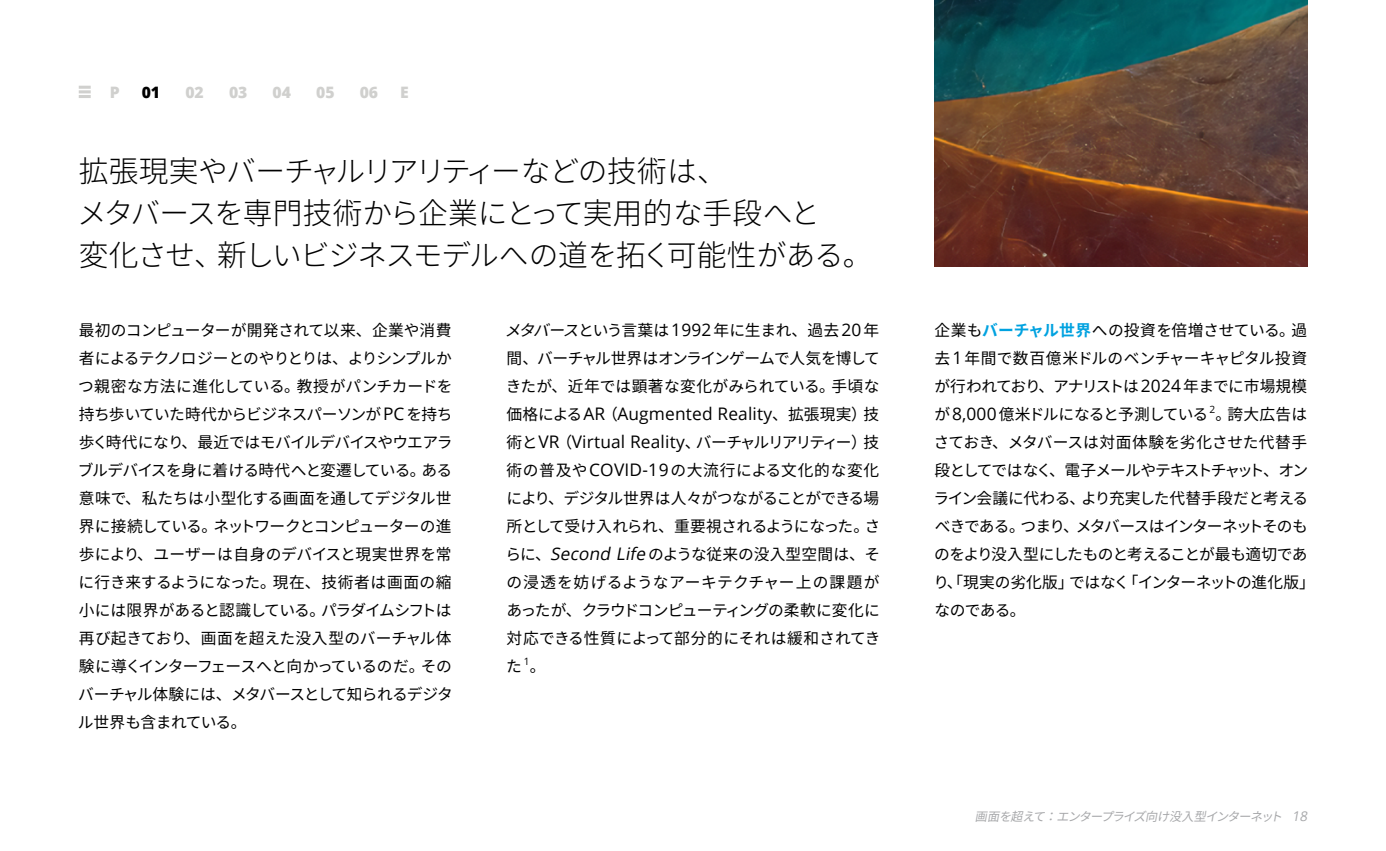
<style>
.page{position:relative;width:1386px;height:851px;background:#fff}
.page>*{position:absolute;margin:0;border:0;box-sizing:border-box;transform-origin:0 0}
.t1{font:300 29.75px/42px "Noto Sans JP";letter-spacing:-.035em;color:#000}
.t2{font:17.32px "Open Sans";letter-spacing:.01em;color:#000}
.t3{font:15.75px/28px "Noto Sans JP";letter-spacing:-.035em;color:#000;text-align:justify}
.t4{font:800 15.75px "Open Sans";letter-spacing:-.01em;color:#d0d0ce}
.t5{font:800 15.75px "Open Sans";color:#000}
.t6{font:italic 12.25px "Noto Sans JP";color:#a7a8aa}
.t7{font:10.15px "Open Sans";color:#000}
.s1{font-family:"Open Sans";font-size:17.32px}
.s2{font-style:italic}
.s3{font-family:"Noto Sans JP";font-size:15.75px}
.s4{font-family:"Open Sans";font-style:italic;font-size:17.32px}
.s5{font-weight:700;color:#00a2e0}
.s6{font-family:"Open Sans";font-size:13.47px}
</style>
<div class="page">
<img style="left:934px;top:0;width:373px;height:266px">
<svg style="left:79px;top:86px;width:12px;height:12px"></svg>
<p class="t4" style="left:110px;top:80px;width:11px">P</p>
<p class="t5" style="left:142px;top:80px;width:20px">01</p>
<p class="t4" style="left:185px;top:80px;width:20px">02</p>
<p class="t4" style="left:229px;top:80px;width:20px">03</p>
<p class="t4" style="left:273px;top:80px;width:20px">04</p>
<p class="t4" style="left:316px;top:80px;width:20px">05</p>
<p class="t4" style="left:360px;top:80px;width:20px">06</p>
<p class="t4" style="left:400px;top:80px;width:10px">E</p>
<h1 class="t1" style="left:77px;top:151px;width:797px">拡張現実やバーチャルリアリティーなどの技術は、<br>メタバースを専門技術から企業にとって実用的な手段へと<br>変化させ、新しいビジネスモデルへの道を拓く可能性がある。</h1>
<p class="t3" style="left:78px;top:317px;width:376px">最初のコンピューターが開発されて以来、企業や消費者によるテクノロジーとのやりとりは、よりシンプルかつ親密な方法に進化している。教授がパンチカードを持ち歩いていた時代からビジネスパーソンが<span class="s1">PC</span> を持ち歩く時代になり、最近ではモバイルデバイスやウエアラブルデバイスを身に着ける時代へと変遷している。ある意味で、私たちは小型化する画面を通してデジタル世界に接続している。ネットワークとコンピューターの進歩により、ユーザーは自身のデバイスと現実世界を常に行き来するようになった。現在、技術者は画面の縮小には限界があると認識している。パラダイムシフトは再び起きており、画面を超えた没入型のバーチャル体験に導くインターフェースへと向かっているのだ。そのバーチャル体験には、メタバースとして知られるデジタル世界も含まれている。</p>
<p class="t3" style="left:505px;top:317px;width:377px"><span class="s2">メタバース</span>という言葉は<span class="s1">1992</span>年に生まれ、過去<span class="s1">20</span>年間、バーチャル世界はオンラインゲームで人気を博してきたが、近年では顕著な変化がみられている。手頃な</p>
<p class="t2" style="left:507px;top:402px;width:374px"><span class="s3">価格による</span>AR<span class="s3">（</span>Augmented Reality<span class="s3">、拡張現実）技</span></p>
<p class="t3" style="left:505px;top:429px;width:377px">術と<span class="s1">VR</span>（<span class="s1">Virtual Reality</span>、バーチャルリアリティー）技術の普及や<span class="s1">COVID-19</span>の大流行による文化的な変化により、デジタル世界は人々がつながることができる場所として受け入れられ、重要視されるようになった。さらに、<span class="s4">Second Life</span>のような従来の没入型空間は、その浸透を妨げるようなアーキテクチャー上の課題があったが、クラウドコンピューティングの柔軟に変化に対応できる性質によって部分的にそれは緩和されてきた</p>
<p class="t7" style="left:524px;top:654px;width:7px">1</p>
<p class="t3" style="left:530px;top:653px;width:17px">。</p>
<p class="t3" style="left:934px;top:317px;width:374px">企業も<span class="s5">バーチャル世界</span>への投資を倍増させている。過去<span class="s1">1</span>年間で数百億米ドルのベンチャーキャピタル投資が行われており、アナリストは <span class="s1">2024</span> 年までに市場規模が<span class="s1">8,000</span>億米ドルになると予測している</p>
<p class="t7" style="left:1209px;top:402px;width:7px">2</p>
<p class="t3" style="left:933px;top:401px;width:383px;text-align:left;text-indent:282px">。誇大広告はさておき、メタバースは対面体験を劣化させた代替手段としてではなく、電子メールやテキストチャット、オンライン会議に代わる、より充実した代替手段だと考えるべきである。つまり、メタバースはインターネットそのものをより没入型にしたものと考えることが最も適切であり、「現実の劣化版」ではなく「インターネットの進化版」なのである。</p>
<p class="t6" style="left:975px;top:809px;width:337px">画面を超えて：エンタープライズ向け没入型インターネット <span class="s6">1 8</span></p>
</div>
